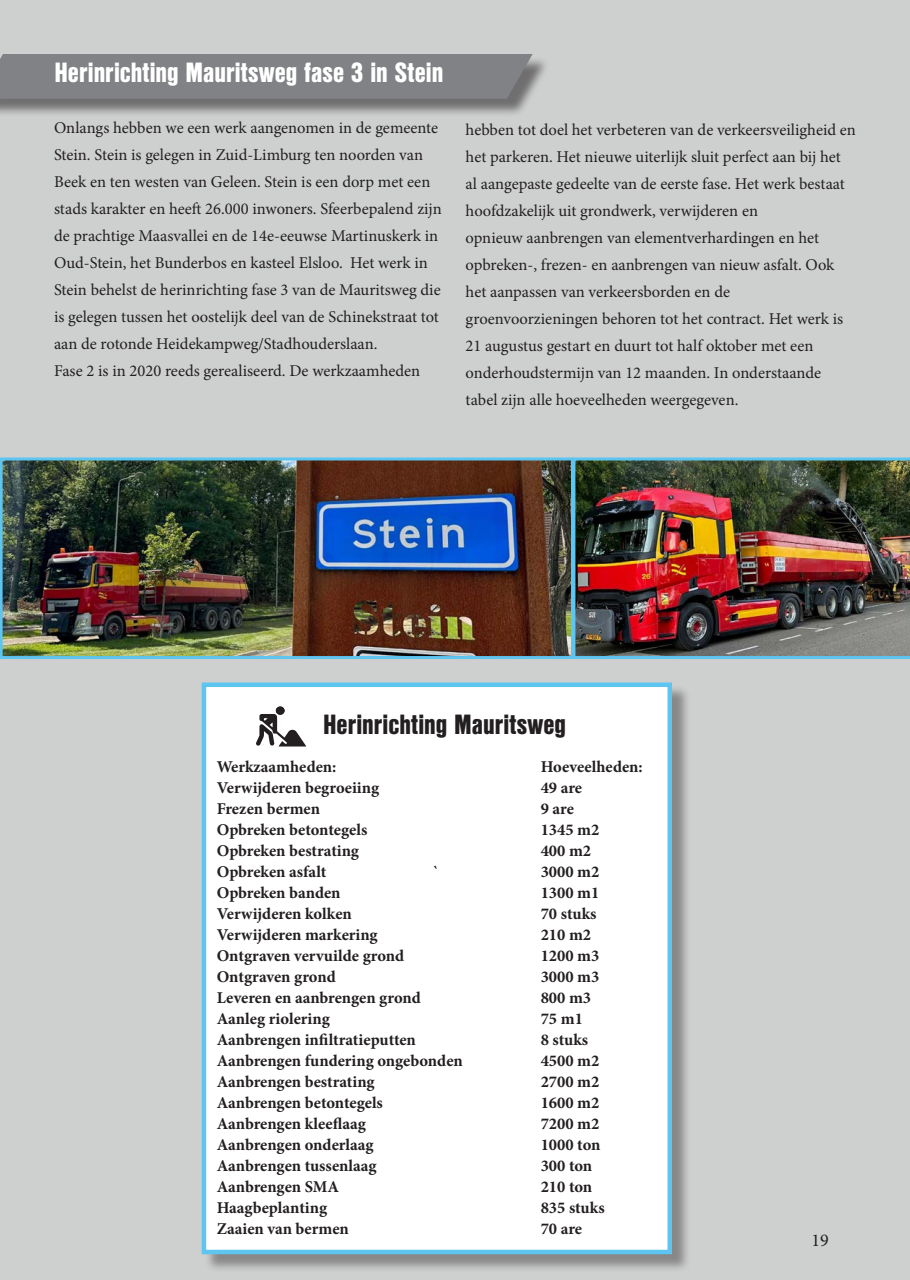
<style>
.page{position:relative;width:910px;height:1280px;background:#ced0d0}
.page>*{position:absolute;margin:0;border:0;box-sizing:border-box;transform-origin:0 0}
.t1{font:900 27px "Nimbus San Con L";color:#fff}
.t2{font:900 27px "Nimbus San Con L";color:#231f20}
.t3{font:18px "Minion Pro";color:#231f20}
.t4{font:16.5px/27px "Minion Pro";color:#231f20}
.t5{font:700 16.5px "Minion Pro";letter-spacing:-.005em;color:#231f20}
</style>
<div class="page">
<div style="left:0;top:56px;width:550px;height:61px;background:#231f20;opacity:.55"></div>
<div style="left:0;top:54px;width:533px;height:45px;background:#808285"></div>
<div style="left:204px;top:685px;width:487px;height:588px;background:#231f20;opacity:.41"></div>
<div style="left:202px;top:682px;width:470px;height:572px;background:#fff;border:4px solid #5dc5f0"></div>
<div style="left:276px;top:706px;width:9px;height:9px;background:#231f20;border-radius:50%"></div>
<svg style="left:256px;top:714px;width:50px;height:33px"></svg>
<img style="left:4px;top:461px;width:566px;height:194px">
<div style="left:0;top:457px;width:574px;height:202px;border:3px solid #5dc5ef"></div>
<img style="left:572px;top:457px;width:338px;height:202px">
<p class="t1" style="left:54px;top:52px;width:391px">Herinrichting Mauritsweg fase 3 in Stein</p>
<p class="t4" style="left:54px;top:114px;width:389px">Onlangs hebben we een werk aangenomen in de gemeente Stein. Stein is gelegen in Zuid-Limburg ten noorden van Beek en ten westen van Geleen. Stein is een dorp met een stads karakter en heeft 26.000 inwoners. Sfeerbepalend zijn de prachtige Maasvallei en de 14e-eeuwse Martinuskerk in Oud-Stein, het Bunderbos en kasteel Elsloo. Het werk in Stein behelst de herinrichting fase 3 van de Mauritsweg die is gelegen tussen het oostelijk deel van de Schinekstraat tot aan de rotonde Heidekampweg/Stadhouderslaan.</p>
<p class="t4" style="left:54px;top:357px;width:368px">Fase 2 is in 2020 reeds gerealiseerd. De werkzaamheden</p>
<p class="t4" style="left:466px;top:116px;width:392px">hebben tot doel het verbeteren van de verkeersveiligheid en het parkeren. Het nieuwe uiterlijk sluit perfect aan bij het al aangepaste gedeelte van de eerste fase. Het werk bestaat hoofdzakelijk uit grondwerk, verwijderen en</p>
<p class="t4" style="left:466px;top:224px;width:355px">opnieuw aanbrengen van elementverhardingen en het</p>
<p class="t4" style="left:466px;top:251px;width:370px">opbreken-, frezen- en aanbrengen van nieuw asfalt. Ook het aanpassen van verkeersborden en de</p>
<p class="t4" style="left:466px;top:305px;width:379px">groenvoorzieningen behoren tot het contract. Het werk is<br>21 augustus gestart en duurt tot half oktober met een</p>
<p class="t4" style="left:466px;top:359px;width:357px">onderhoudstermijn van 12 maanden. In onderstaande tabel zijn alle hoeveelheden weergegeven.</p>
<p class="t2" style="left:323px;top:704px;width:245px">Herinrichting Mauritsweg</p>
<p class="t5" style="left:217px;top:755px;width:121px">Werkzaamheden:</p>
<p class="t5" style="left:541px;top:755px;width:104px">Hoeveelheden:</p>
<p class="t5" style="left:217px;top:776px;width:164px">Verwijderen begroeiing</p>
<p class="t5" style="left:541px;top:776px;width:43px">49 are</p>
<p class="t5" style="left:217px;top:797px;width:105px">Frezen bermen</p>
<p class="t5" style="left:541px;top:797px;width:35px">9 are</p>
<p class="t5" style="left:217px;top:818px;width:152px">Opbreken betontegels</p>
<p class="t5" style="left:541px;top:818px;width:60px">1345 m2</p>
<p class="t5" style="left:217px;top:839px;width:144px">Opbreken bestrating</p>
<p class="t5" style="left:541px;top:839px;width:52px">400 m2</p>
<p class="t5" style="left:217px;top:860px;width:111px">Opbreken asfalt</p>
<p class="t5" style="left:433px;top:860px;width:8px">`</p>
<p class="t5" style="left:541px;top:860px;width:60px">3000 m2</p>
<p class="t5" style="left:217px;top:881px;width:125px">Opbreken banden</p>
<p class="t5" style="left:541px;top:881px;width:60px">1300 m1</p>
<p class="t5" style="left:217px;top:902px;width:137px">Verwijderen kolken</p>
<p class="t5" style="left:541px;top:902px;width:57px">70 stuks</p>
<p class="t5" style="left:217px;top:923px;width:163px">Verwijderen markering</p>
<p class="t5" style="left:541px;top:923px;width:52px">210 m2</p>
<p class="t5" style="left:217px;top:944px;width:189px">Ontgraven vervuilde grond</p>
<p class="t5" style="left:541px;top:944px;width:60px">1200 m3</p>
<p class="t5" style="left:217px;top:965px;width:121px">Ontgraven grond</p>
<p class="t5" style="left:541px;top:965px;width:60px">3000 m3</p>
<p class="t5" style="left:217px;top:986px;width:206px">Leveren en aanbrengen grond</p>
<p class="t5" style="left:541px;top:986px;width:52px">800 m3</p>
<p class="t5" style="left:217px;top:1007px;width:115px">Aanleg riolering</p>
<p class="t5" style="left:541px;top:1007px;width:44px">75 m1</p>
<p class="t5" style="left:217px;top:1028px;width:201px">Aanbrengen infiltratieputten</p>
<p class="t5" style="left:541px;top:1028px;width:49px">8 stuks</p>
<p class="t5" style="left:217px;top:1049px;width:248px">Aanbrengen fundering ongebonden</p>
<p class="t5" style="left:541px;top:1049px;width:60px">4500 m2</p>
<p class="t5" style="left:217px;top:1070px;width:159px">Aanbrengen bestrating</p>
<p class="t5" style="left:541px;top:1070px;width:60px">2700 m2</p>
<p class="t5" style="left:217px;top:1091px;width:168px">Aanbrengen betontegels</p>
<p class="t5" style="left:541px;top:1091px;width:60px">1600 m2</p>
<p class="t5" style="left:217px;top:1112px;width:151px">Aanbrengen kleeflaag</p>
<p class="t5" style="left:541px;top:1112px;width:60px">7200 m2</p>
<p class="t5" style="left:217px;top:1133px;width:158px">Aanbrengen onderlaag</p>
<p class="t5" style="left:541px;top:1133px;width:61px">1000 ton</p>
<p class="t5" style="left:217px;top:1154px;width:162px">Aanbrengen tussenlaag</p>
<p class="t5" style="left:541px;top:1154px;width:53px">300 ton</p>
<p class="t5" style="left:217px;top:1175px;width:124px">Aanbrengen SMA</p>
<p class="t5" style="left:541px;top:1175px;width:53px">210 ton</p>
<p class="t5" style="left:217px;top:1196px;width:112px">Haagbeplanting</p>
<p class="t5" style="left:541px;top:1196px;width:66px">835 stuks</p>
<p class="t5" style="left:217px;top:1217px;width:134px">Zaaien van bermen</p>
<p class="t5" style="left:541px;top:1217px;width:43px">70 are</p>
<p class="t3" style="left:812px;top:1228px;width:19px">19</p>
</div>
